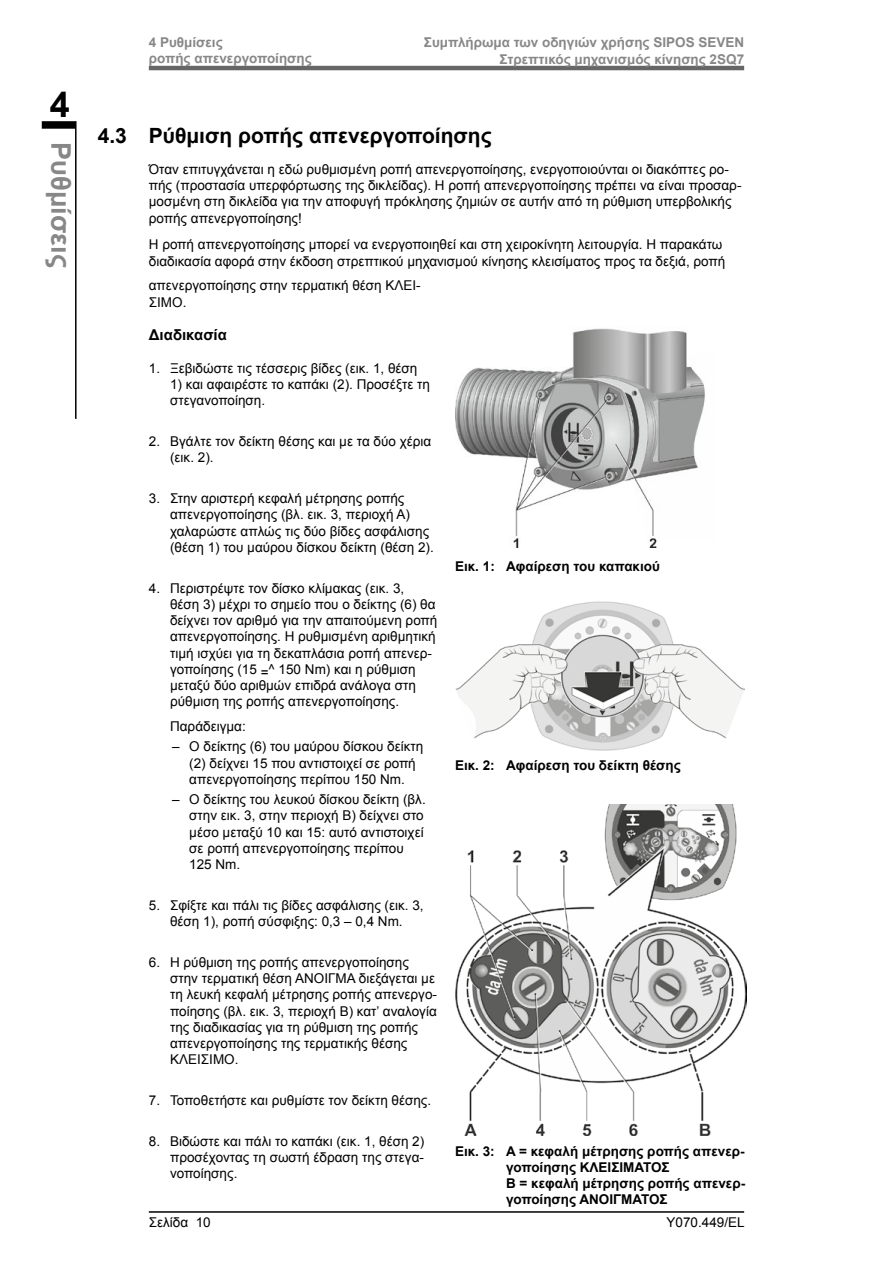
<style>
.page{position:relative;width:893px;height:1263px;background:#fff}
.page>*{position:absolute;margin:0;border:0;box-sizing:border-box;transform-origin:0 0}
.t1{font:700 36px "Arial";color:#000}
.t2{font:700 27px "Arial";color:#878787}
.t3{font:700 21px "Arial";color:#000}
.t4{font:700 15px "Arial";color:#000}
.t5{font:13.5px/16.2px "Arial";color:#000}
.t6{font:700 13.5px/16.2px "Arial";color:#000}
.t7{font:700 13.5px/16.5px "Arial";color:#878787;text-align:right}
</style>
<div class="page">
<hr style="left:149px;top:66px;width:595px;height:4px;background:#666">
<hr style="left:149px;top:1211px;width:595px;height:2px;background:#000">
<div style="left:42px;top:121px;width:34px;height:8px;background:#000"></div>
<hr style="left:75px;top:121px;width:2px;height:298px;background:#000">
<img style="left:455px;top:328px;width:250px;height:220px">
<img style="left:455px;top:601px;width:289px;height:150px">
<img style="left:455px;top:804px;width:291px;height:331px">
<h1 class="t1" style="left:50px;top:80px;width:22px">4</h1>
<h2 class="t2" style="left:79px;top:142px;width:127px;rotate:90deg">Ρυθμίσεις</h2>
<p class="t7" style="left:149px;top:35px;width:164px;text-align:left">4 Ρυθμίσεις<br>ροπής απενεργοποίησης</p>
<p class="t7" style="left:424px;top:35px;width:322px">Συμπλήρωμα των οδηγιών χρήσης SIPOS SEVEN<br>Στρεπτικός μηχανισμός κίνησης 2SQ7</p>
<h3 class="t3" style="left:98px;top:121px;width:395px">4.3 Ρύθμιση ροπής απενεργοποίησης</h3>
<p class="t5" style="left:149px;top:161px;width:594px">Όταν επιτυγχάνεται η εδώ ρυθμισμένη ροπή απενεργοποίησης, ενεργοποιούνται οι διακόπτες ρο&shy;πής (προστασία υπερφόρτωσης της δικλείδας). Η ροπή απενεργοποίησης πρέπει να είναι προσαρ&shy;μοσμένη στη δικλείδα για την αποφυγή πρόκλησης ζημιών σε αυτήν από τη ρύθμιση υπερβολικής ροπής απενεργοποίησης!</p>
<p class="t5" style="left:149px;top:237px;width:578px">Η ροπή απενεργοποίησης μπορεί να ενεργοποιηθεί και στη χειροκίνητη λειτουργία. Η παρακάτω διαδικασία αφορά στην έκδοση στρεπτικού μηχανισμού κίνησης κλεισίματος προς τα δεξιά, ροπή</p>
<p class="t5" style="left:149px;top:278px;width:273px">απενεργοποίησης στην τερματική θέση ΚΛΕΙ-<br>ΣΙΜΟ.</p>
<p class="t4" style="left:149px;top:324px;width:80px">Διαδικασία</p>
<p class="t5" style="left:149px;top:360px;width:270px">1. Ξεβιδώστε τις τέσσερις βίδες (εικ. 1, θέση</p>
<p class="t5" style="left:170px;top:376px;width:261px">1) και αφαιρέστε το καπάκι (2). Προσέξτε τη στεγανοποίηση.</p>
<p class="t5" style="left:170px;top:433px;width:263px;text-indent:-21px">2. Βγάλτε τον δείκτη θέσης και με τα δύο χέρια (εικ. 2).</p>
<p class="t5" style="left:170px;top:490px;width:265px;text-indent:-21px">3. Στην αριστερή κεφαλή μέτρησης ροπής απενεργοποίησης (βλ. εικ. 3, περιοχή A) χαλαρώστε απλώς τις δύο βίδες ασφάλισης (θέση 1) του μαύρου δίσκου δείκτη (θέση 2).</p>
<p class="t5" style="left:170px;top:580px;width:269px;text-indent:-21px">4. Περιστρέψτε τον δίσκο κλίμακας (εικ. 3,<br>θέση 3) μέχρι το σημείο που ο δείκτης (6) θα δείχνει τον αριθμό για την απαιτούμενη ροπή απενεργοποίησης. Η ρυθμισμένη αριθμητική τιμή ισχύει για τη δεκαπλάσια ροπή απενερ&shy;γοποίησης (15 =^ 150 Nm) και η ρύθμιση μεταξύ δύο αριθμών επιδρά ανάλογα στη ρύθμιση της ροπής απενεργοποίησης.</p>
<p class="t5" style="left:170px;top:718px;width:77px">Παράδειγμα:</p>
<p class="t5" style="left:189px;top:739px;width:236px;text-indent:-17px">– Ο δείκτης (6) του μαύρου δίσκου δείκτη (2) δείχνει 15 που αντιστοιχεί σε ροπή απενεργοποίησης περίπου 150 Nm.</p>
<p class="t5" style="left:189px;top:791px;width:238px;text-indent:-17px">– Ο δείκτης του λευκού δίσκου δείκτη (βλ. στην εικ. 3, στην περιοχή B) δείχνει στο μέσο μεταξύ 10 και 15: αυτό αντιστοιχεί σε ροπή απενεργοποίησης περίπου<br>125 Nm.</p>
<p class="t5" style="left:149px;top:897px;width:276px;text-align:center">5. Σφίξτε και πάλι τις βίδες ασφάλισης (εικ. 3, θέση 1), ροπή σύσφιξης: 0,3 – 0,4 Nm.</p>
<p class="t5" style="left:170px;top:954px;width:268px;text-indent:-21px">6. Η ρύθμιση της ροπής απενεργοποίησης στην τερματική θέση ΑΝΟΙΓΜΑ διεξάγεται με τη λευκή κεφαλή μέτρησης ροπής απενεργο&shy;ποίησης (βλ. εικ. 3, περιοχή B) κατ’ αναλογία της διαδικασίας για τη ρύθμιση της ροπής απενεργοποίησης της τερματικής θέσης ΚΛΕΙΣΙΜΟ.</p>
<p class="t5" style="left:149px;top:1092px;width:284px">7. Τοποθετήστε και ρυθμίστε τον δείκτη θέσης.</p>
<p class="t5" style="left:170px;top:1133px;width:256px;text-align:justify;text-indent:-21px">8. Βιδώστε και πάλι το καπάκι (εικ. 1, θέση 2) προσέχοντας τη σωστή έδραση της στεγα&shy;νοποίησης.</p>
<p class="t6" style="left:455px;top:558px;width:207px">Εικ. 1: Αφαίρεση του καπακιού</p>
<p class="t6" style="left:455px;top:758px;width:227px">Εικ. 2: Αφαίρεση του δείκτη θέσης</p>
<p class="t6" style="left:506px;top:1143px;width:241px;text-indent:-51px">Εικ. 3: A = κεφαλή μέτρησης ροπής απενερ&shy;γοποίησης ΚΛΕΙΣΙΜΑΤΟΣ<br>B = κεφαλή μέτρησης ροπής απενερ&shy;γοποίησης ΑΝΟΙΓΜΑΤΟΣ</p>
<p class="t5" style="left:149px;top:1214px;width:63px">Σελίδα 10</p>
<p class="t5" style="left:667px;top:1214px;width:80px">Y070.449/EL</p>
</div>
